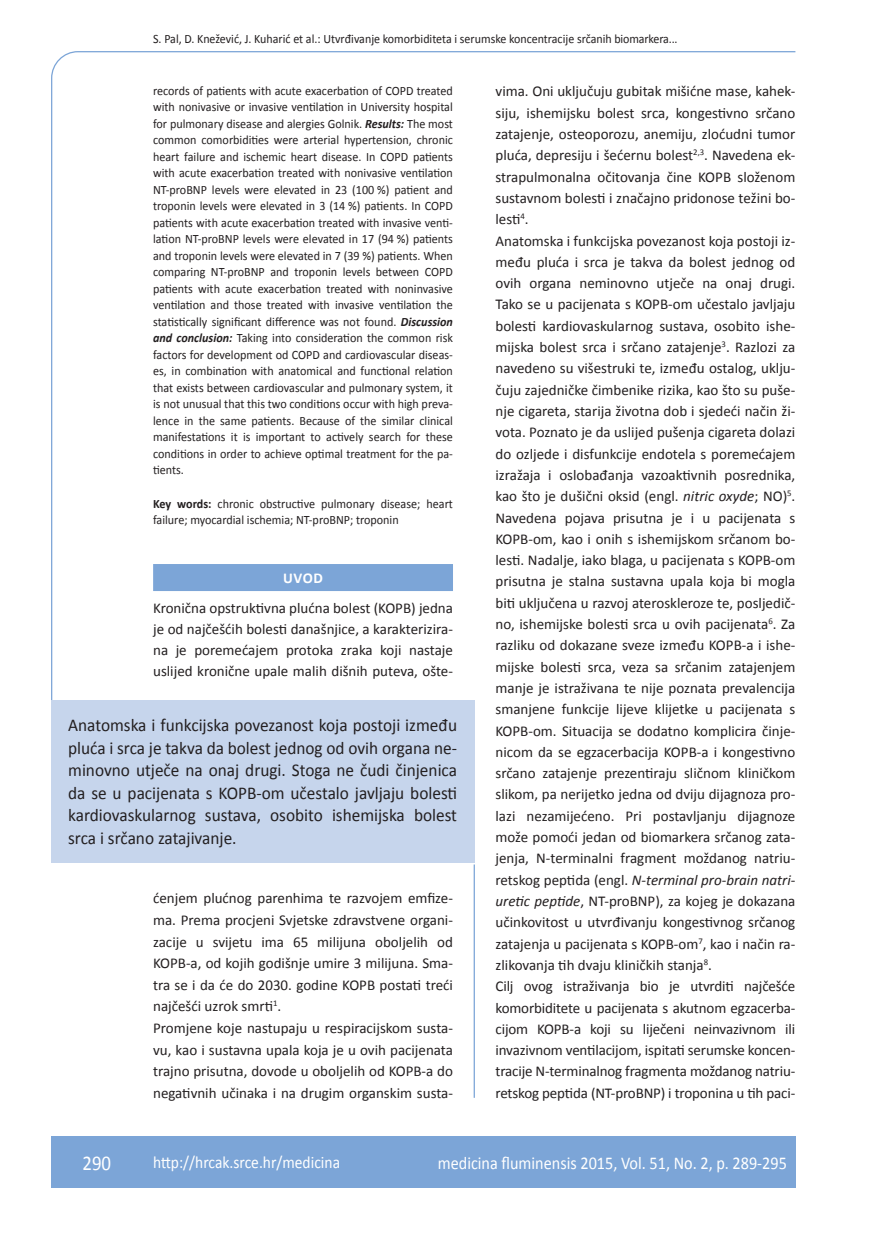
<style>
.page{position:relative;width:872px;height:1234px;background:#fff}
.page>*{position:absolute;margin:0;border:0;box-sizing:border-box;transform-origin:0 0}
.t1{font:21px "Calibri";color:#fff;scale:.9 1}
.t2{font:18px/22.5px "Calibri";color:#231f20;text-align:justify;scale:.96 1}
.t3{font:18px "Calibri";color:#fff;scale:.9 1}
.t4{font:17.25px "Calibri";color:#fff;scale:.9 1}
.t5{font:15px/21.3px "Calibri";color:#231f20}
.t6{font:700 15px "Calibri";color:#fff}
.t7{font:12.75px/16.5px "Calibri";color:#231f20;text-align:justify;scale:.95 1}
.t8{font:12.75px "Calibri";color:#231f20;scale:.94 1}
.s1{font-weight:700;font-style:italic}
.s2{font-weight:700}
.s3{font-style:italic}
</style>
<div class="page">
<svg style="left:51px;top:51px;width:745px;height:650px"></svg>
<hr style="left:473px;top:864px;width:2px;height:233px;background:#7ca5d7">
<div style="left:51px;top:1135px;width:744px;height:51px;background:#7ca5d7"></div>
<div style="left:51px;top:700px;width:423px;height:162px;background:#c6d5ec"></div>
<div style="left:153px;top:564px;width:300px;height:27px;background:#7ca5d7"></div>
<p class="t8" style="left:153px;top:30px;width:559px">S. Pal, D. Knežević, J. Kuharić et al.: Utvrđivanje komorbiditeta i serumske koncentracije srčanih biomarkera...</p>
<p class="t7" style="left:153px;top:82px;width:317px">records of patients with acute exacerbation of COPD treated with nonivasive or invasive ventilation in University hospital for pulmonary disease and alergies Golnik. <span class="s1">Results:</span> The most common comorbidities were arterial hypertension, chronic heart failure and ischemic heart disease. In COPD patients with acute exacerbation treated with nonivasive ventilation NT-proBNP levels were elevated in 23 (100 %) patient and troponin levels were elevated in 3 (14 %) patients. In COPD patients with acute exacerbation treated with invasive venti&shy;lation NT-proBNP levels were elevated in 17 (94 %) patients and troponin levels were elevated in 7 (39 %) patients. When comparing NT-proBNP and troponin levels between COPD patients with acute exacerbation treated with noninvasive ventilation and those treated with invasive ventilation the statistically significant difference was not found. <span class="s1">Discussion and conclusion:</span> Taking into consideration the common risk factors for development od COPD and cardiovascular diseas&shy;es, in combination with anatomical and functional relation that exists between cardiovascular and pulmonary system, it is not unusual that this two conditions occur with high preva&shy;lence in the same patients. Because of the similar clinical manifestations it is important to actively search for these conditions in order to achieve optimal treatment for the pa&shy;tients.</p>
<p class="t7" style="left:153px;top:494px;width:317px"><span class="s2">Key words:</span> chronic obstructive pulmonary disease; heart failure; myocardial ischemia; NT-proBNP; troponin</p>
<p class="t6" style="left:283px;top:568px;width:41px">UVOD</p>
<p class="t5" style="left:153px;top:597px;width:301px;text-align:justify">Kronična opstruktivna plućna bolest (KOPB) jedna je od najčešćih bolesti današnjice, a karakterizira&shy;na je poremećajem protoka zraka koji nastaje uslijed kronične upale malih dišnih puteva, ošte-</p>
<p class="t2" style="left:68px;top:713px;width:407px">Anatomska i funkcijska povezanost koja postoji između pluća i srca je takva da bolest jednog od ovih organa ne&shy;minovno utječe na onaj drugi. Stoga ne čudi činjenica da se u pacijenata s KOPB-om učestalo javljaju bolesti kardiovaskularnog sustava, osobito ishemijska bolest srca i srčano zatajivanje.</p>
<p class="t5" style="left:153px;top:886px;width:301px">ćenjem plućnog parenhima te razvojem emfize&shy;ma. Prema procjeni Svjetske zdravstvene organi&shy;zacije u svijetu ima 65 milijuna oboljelih od KOPB-a, od kojih godišnje umire 3 milijuna. Sma&shy;tra se i da će do 2030. godine KOPB postati treći najčešći uzrok smrti<sup>1</sup>.<br>Promjene koje nastupaju u respiracijskom susta&shy;vu, kao i sustavna upala koja je u ovih pacijenata trajno prisutna, dovode u oboljelih od KOPB-a do negativnih učinaka i na drugim organskim susta-</p>
<p class="t5" style="left:495px;top:80px;width:301px">vima. Oni uključuju gubitak mišićne mase, kahek&shy;siju, ishemijsku bolest srca, kongestivno srčano zatajenje, osteoporozu, anemiju, zloćudni tumor pluća, depresiju i šećernu bolest<sup>2,3</sup>. Navedena ek&shy;strapulmonalna očitovanja čine KOPB složenom sustavnom bolesti i značajno pridonose težini bo&shy;lesti<sup>4</sup>.<br>Anatomska i funkcijska povezanost koja postoji iz&shy;među pluća i srca je takva da bolest jednog od ovih organa neminovno utječe na onaj drugi.<br>Tako se u pacijenata s KOPB-om učestalo javljaju bolesti kardiovaskularnog sustava, osobito ishe&shy;mijska bolest srca i srčano zatajenje<sup>3</sup>. Razlozi za navedeno su višestruki te, između ostalog, uklju&shy;čuju zajedničke čimbenike rizika, kao što su puše&shy;nje cigareta, starija životna dob i sjedeći način ži&shy;vota. Poznato je da uslijed pušenja cigareta dolazi do ozljede i disfunkcije endotela s poremećajem izražaja i oslobađanja vazoaktivnih posrednika, kao što je dušični oksid (engl. <span class="s3">nitric oxyde</span>; NO)<sup>5</sup>.<br>Navedena pojava prisutna je i u pacijenata s KOPB-om, kao i onih s ishemijskom srčanom bo&shy;lesti. Nadalje, iako blaga, u pacijenata s KOPB-om prisutna je stalna sustavna upala koja bi mogla biti uključena u razvoj ateroskleroze te, posljedič&shy;no, ishemijske bolesti srca u ovih pacijenata<sup>6</sup>. Za razliku od dokazane sveze između KOPB-a i ishe&shy;mijske bolesti srca, veza sa srčanim zatajenjem manje je istraživana te nije poznata prevalencija smanjene funkcije lijeve klijetke u pacijenata s KOPB-om. Situacija se dodatno komplicira činje&shy;nicom da se egzacerbacija KOPB-a i kongestivno srčano zatajenje prezentiraju sličnom kliničkom slikom, pa nerijetko jedna od dviju dijagnoza pro&shy;lazi nezamijećeno. Pri postavljanju dijagnoze može pomoći jedan od biomarkera srčanog zata&shy;jenja, N-terminalni fragment moždanog natriu&shy;retskog peptida (engl. <span class="s3">N-terminal pro-brain natri&shy;uretic peptide</span>, NT-proBNP), za kojeg je dokazana učinkovitost u utvrđivanju kongestivnog srčanog zatajenja u pacijenata s KOPB-om<sup>7</sup>, kao i način ra&shy;zlikovanja tih dvaju kliničkih stanja<sup>8</sup>.<br>Cilj ovog istraživanja bio je utvrditi najčešće komorbiditete u pacijenata s akutnom egzacerba&shy;cijom KOPB-a koji su liječeni neinvazivnom ili invazivnom ventilacijom, ispitati serumske koncen&shy;tracije N-terminalnog fragmenta moždanog natriu&shy;retskog peptida (NT-proBNP) i troponina u tih paci-</p>
<h1 class="t1" style="left:82px;top:1149px;width:33px">290</h1>
<p class="t4" style="left:153px;top:1150px;width:209px">http://hrcak.srce.hr/medicina</p>
<p class="t3" style="left:438px;top:1151px;width:389px">medicina fluminensis 2015, Vol. 51, No. 2, p. 289-295</p>
</div>
